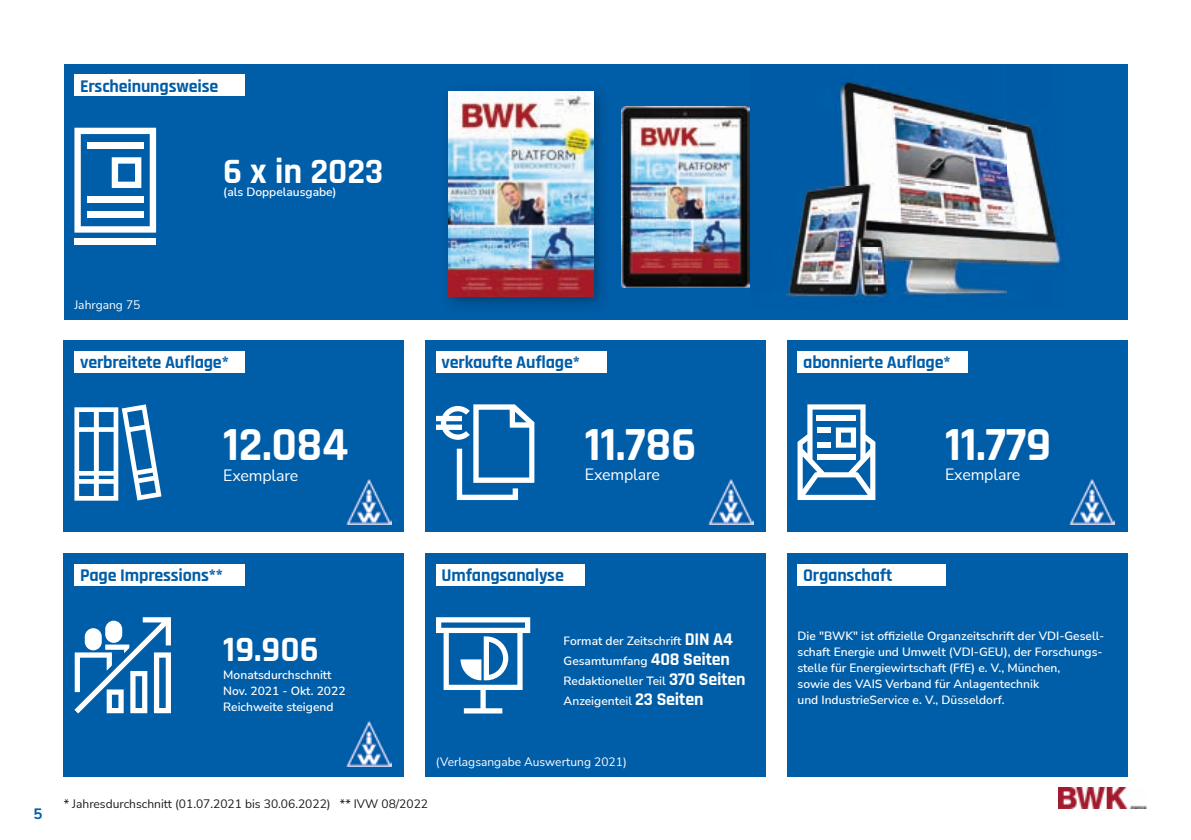
<style>
.page{position:relative;width:1191px;height:840px;background:#fff}
.page>*{position:absolute;margin:0;border:0;box-sizing:border-box;transform-origin:0 0}
.t1{font:700 48px "Rajdhani";letter-spacing:-.01em;color:#fff}
.t2{font:700 36px "Rajdhani";color:#fff}
.t3{font:700 18px "Rajdhani";letter-spacing:-.01em;color:#005da8}
.t4{font:16px "Nunito Sans";letter-spacing:-.01em;color:#fff}
.t5{font:700 15px "Nunito Sans";color:#005da8}
.t6{font:600 12px/16px "Nunito Sans";color:#fff}
.t7{font:12px "Nunito Sans";color:#1b1a19}
.t8{font:12px "Nunito Sans";color:#fff}
.s1{font-family:"Rajdhani";font-weight:700;font-size:18px}
</style>
<div class="page">
<img style="left:1058px;top:787px;width:88px;height:21px">
<div style="left:425px;top:553px;width:340px;height:223px;background:#005da8"></div>
<div style="left:64px;top:64px;width:1063px;height:255px;background:#005da8"></div>
<div style="left:64px;top:340px;width:340px;height:191px;background:#005da8"></div>
<div style="left:787px;top:340px;width:340px;height:191px;background:#005da8"></div>
<div style="left:64px;top:553px;width:340px;height:223px;background:#005da8"></div>
<div style="left:787px;top:553px;width:340px;height:223px;background:#005da8"></div>
<div style="left:425px;top:340px;width:340px;height:191px;background:#005da8"></div>
<img style="left:347px;top:479px;width:45px;height:45px">
<img style="left:347px;top:721px;width:45px;height:44px">
<img style="left:708px;top:479px;width:45px;height:45px">
<img style="left:1069px;top:479px;width:45px;height:45px">
<svg style="left:74px;top:404px;width:87px;height:96px"></svg>
<svg style="left:797px;top:404px;width:78px;height:95px"></svg>
<div style="left:817px;top:454px;width:39px;height:6px;background:#fff"></div>
<svg style="left:74px;top:617px;width:97px;height:96px"></svg>
<svg style="left:436px;top:617px;width:94px;height:96px"></svg>
<svg style="left:436px;top:404px;width:98px;height:95px"></svg>
<div style="left:74px;top:74px;width:170px;height:22px;background:#fff"></div>
<div style="left:74px;top:351px;width:170px;height:21px;background:#fff"></div>
<div style="left:436px;top:351px;width:170px;height:21px;background:#fff"></div>
<div style="left:797px;top:351px;width:170px;height:21px;background:#fff"></div>
<div style="left:74px;top:563px;width:170px;height:22px;background:#fff"></div>
<div style="left:436px;top:563px;width:149px;height:22px;background:#fff"></div>
<div style="left:797px;top:563px;width:149px;height:22px;background:#fff"></div>
<img style="left:786px;top:81px;width:276px;height:222px">
<svg style="left:74px;top:128px;width:82px;height:104px"></svg>
<div style="left:87px;top:142px;width:57px;height:6px;background:#fff"></div>
<div style="left:87px;top:196px;width:57px;height:7px;background:#fff"></div>
<div style="left:87px;top:211px;width:57px;height:7px;background:#fff"></div>
<div style="left:74px;top:238px;width:82px;height:6px;background:#fff"></div>
<img style="left:448px;top:91px;width:155px;height:215px">
<img style="left:449px;top:92px;width:144px;height:204px">
<img style="left:621px;top:106px;width:128px;height:181px">
<h3 class="t3" style="left:80px;top:75px;width:140px">Erscheinungsweise</h3>
<h2 class="t2" style="left:223px;top:149px;width:162px">6 x in 2023</h2>
<p class="t6" style="left:223px;top:183px;width:115px">(als Doppelausgabe)</p>
<p class="t8" style="left:74px;top:297px;width:68px">Jahrgang 75</p>
<h3 class="t3" style="left:80px;top:351px;width:150px">verbreitete Auflage*</h3>
<h3 class="t3" style="left:441px;top:351px;width:140px">verkaufte Auflage*</h3>
<h3 class="t3" style="left:803px;top:351px;width:149px">abonnierte Auflage*</h3>
<h1 class="t1" style="left:223px;top:415px;width:126px">12.084</h1>
<h3 class="t4" style="left:223px;top:463px;width:77px">Exemplare</h3>
<h1 class="t1" style="left:585px;top:415px;width:113px">11.786</h1>
<h3 class="t4" style="left:585px;top:463px;width:77px">Exemplare</h3>
<h1 class="t1" style="left:945px;top:415px;width:108px">11.779</h1>
<h3 class="t4" style="left:945px;top:463px;width:77px">Exemplare</h3>
<p class="t5" style="left:34px;top:803px;width:10px">5</p>
<h3 class="t3" style="left:80px;top:564px;width:144px">Page Impressions**</h3>
<h3 class="t3" style="left:441px;top:564px;width:124px">Umfangsanalyse</h3>
<h3 class="t3" style="left:803px;top:564px;width:91px">Organschaft</h3>
<h2 class="t2" style="left:223px;top:627px;width:97px">19.906</h2>
<p class="t6" style="left:223px;top:666px;width:124px">Monatsdurchschnitt<br>Nov. 2021 - Okt. 2022<br>Reichweite steigend</p>
<p class="t6" style="left:563px;top:629px;width:183px;line-height:20px">Format der Zeitschrift <span class="s1">DIN A4<br></span>Gesamtumfang <span class="s1">408 Seiten<br></span>Redaktioneller Teil <span class="s1">370 Seiten<br></span>Anzeigenteil <span class="s1">23 Seiten</span></p>
<p class="t8" style="left:436px;top:753px;width:192px">(Verlagsangabe Auswertung 2021)</p>
<p class="t7" style="left:64px;top:794px;width:366px">* Jahresdurchschnitt (01.07.2021 bis 30.06.2022) ** IVW 08/2022</p>
<p class="t6" style="left:797px;top:627px;width:308px">Die "BWK" ist offizielle Organzeitschrift der VDI-Gesell&shy;schaft Energie und Umwelt (VDI-GEU), der Forschungs&shy;stelle für Energiewirtschaft (FfE) e. V., München,<br>sowie des VAIS Verband für Anlagentechnik<br>und IndustrieService e. V., Düsseldorf.</p>
</div>
